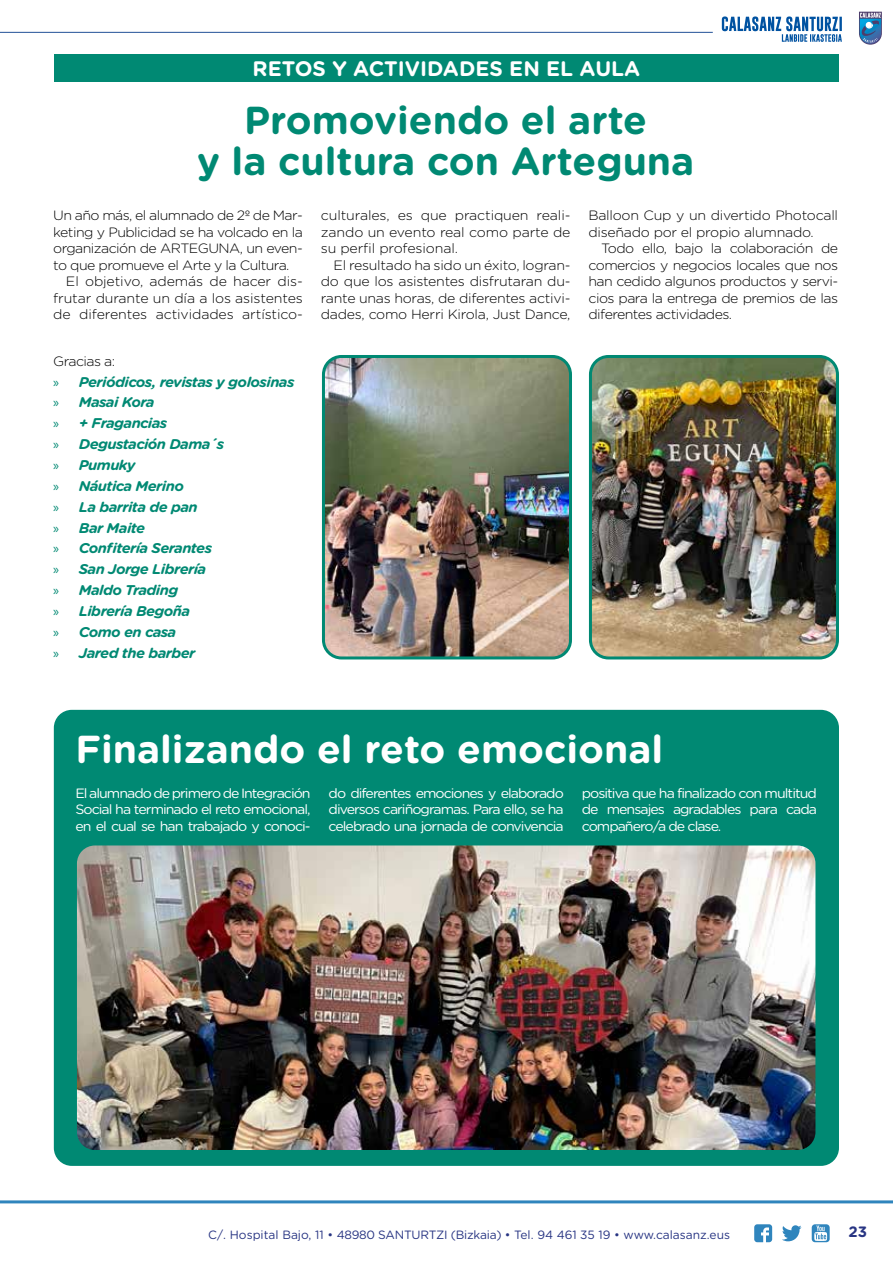
<style>
.page{position:relative;width:893px;height:1263px;background:#fff}
.page>*{position:absolute;margin:0;border:0;box-sizing:border-box;transform-origin:0 0}
.t1{font:700 39px/40.5px "Gotham Rounded";color:#008973;text-align:center}
.t2{font:700 39px "Gotham Rounded";color:#fff}
.t3{font:700 21px "Gotham Rounded";color:#fff}
.t4{font:700 15px "Gotham Rounded";color:#283583}
.t5{font:italic 700 14.1px/20.9px "Gotham Rounded";letter-spacing:-.04em;color:#008973;scale:1.05 1}
.t6{font:300 13.5px/16.5px "Gotham Rounded";letter-spacing:-.02em;color:#000;text-align:justify;scale:1.05 1}
.t7{font:13.5px/16.5px "Gotham Rounded";letter-spacing:-.07em;color:#fff;text-align:justify;scale:1.05 1}
.t8{font:300 13.5px "Gotham Rounded";letter-spacing:-.04em;color:#000;scale:1.05 1}
.t9{font:12px "Gotham Rounded";color:#283583}
.s1{font-family:"Myriad Pro";font-weight:400;font-style:normal}
</style>
<div class="page">
<svg style="left:859px;top:12px;width:23px;height:33px"></svg>
<hr style="left:0;top:1200px;width:893px;height:3px;background:#2f85bd">
<svg style="left:782px;top:1225px;width:19px;height:16px"></svg>
<svg style="left:754px;top:1224px;width:18px;height:18px"></svg>
<svg style="left:812px;top:1224px;width:18px;height:18px"></svg>
<hr style="left:0;top:32px;width:713px;height:1px;background:#225197">
<svg style="left:722px;top:16px;width:120px;height:26px"></svg>
<div style="left:54px;top:54px;width:785px;height:28px;background:#008973"></div>
<img style="left:590px;top:359px;width:245px;height:299px">
<div style="left:589px;top:355px;width:250px;height:304px;border:3px solid #008973;border-radius:18px"></div>
<img style="left:323px;top:359px;width:245px;height:299px">
<div style="left:322px;top:355px;width:250px;height:304px;border:3px solid #008973;border-radius:18px"></div>
<div style="left:54px;top:710px;width:785px;height:456px;background:#008973;border-radius:18px"></div>
<img style="left:77px;top:845px;width:738px;height:305px">
<h2 class="t3" style="left:253px;top:53px;width:389px">RETOS Y ACTIVIDADES EN EL AULA</h2>
<h1 class="t1" style="left:197px;top:98px;width:499px">Promoviendo el arte<br>y la cultura con Arteguna</h1>
<p class="t8" style="left:53px;top:206px;width:239px">Un año más, el alumnado de 2º de Mar-</p>
<p class="t8" style="left:53px;top:223px;width:239px">keting y Publicidad se ha volcado en la</p>
<p class="t8" style="left:53px;top:239px;width:239px">organización de ARTEGUNA, un even-</p>
<p class="t8" style="left:53px;top:256px;width:227px">to que promueve el Arte y la Cultura.</p>
<p class="t6" style="left:66px;top:272px;width:227px">El objetivo, además de hacer dis-</p>
<p class="t6" style="left:53px;top:289px;width:239px">frutar durante un día a los asistentes</p>
<p class="t6" style="left:53px;top:305px;width:239px">de diferentes actividades artístico-</p>
<p class="t6" style="left:321px;top:206px;width:239px">culturales, es que practiquen reali&shy;zando un evento real como parte de su perfil profesional.</p>
<p class="t6" style="left:321px;top:256px;width:239px;text-indent:13px">El resultado ha sido un éxito, logran&shy;do que los asistentes disfrutaran du&shy;rante unas horas, de diferentes activi&shy;dades, como Herri Kirola, Just Dance,</p>
<p class="t6" style="left:588px;top:206px;width:239px">Balloon Cup y un divertido Photocall diseñado por el propio alumnado.</p>
<p class="t6" style="left:588px;top:239px;width:239px;text-indent:13px">Todo ello, bajo la colaboración de comercios y negocios locales que nos han cedido algunos productos y servi&shy;cios para la entrega de premios de las diferentes actividades.</p>
<p class="t8" style="left:53px;top:352px;width:61px">Gracias a:</p>
<p class="t5" style="left:53px;top:371px;width:231px"><span class="s1">»</span> Periódicos, revistas y golosinas <span class="s1">»</span> Masai Kora<br><span class="s1">»</span> + Fragancias<br><span class="s1">»</span> Degustación Dama´s<br><span class="s1">»</span> Pumuky<br><span class="s1">»</span> Náutica Merino<br><span class="s1">»</span> La barrita de pan<br><span class="s1">»</span> Bar Maite<br><span class="s1">»</span> Confitería Serantes<br><span class="s1">»</span> San Jorge Librería<br><span class="s1">»</span> Maldo Trading<br><span class="s1">»</span> Librería Begoña<br><span class="s1">»</span> Como en casa<br><span class="s1">»</span> Jared the barber</p>
<h1 class="t2" style="left:75px;top:721px;width:589px">Finalizando el reto emocional</h1>
<p class="t7" style="left:75px;top:784px;width:225px">El alumnado de primero de Integración Social ha terminado el reto emocional, en el cual se han trabajado y conoci-</p>
<p class="t7" style="left:329px;top:784px;width:225px">do diferentes emociones y elaborado diversos cariñogramas. Para ello, se ha celebrado una jornada de convivencia</p>
<p class="t7" style="left:582px;top:784px;width:225px">positiva que ha finalizado con multitud de mensajes agradables para cada compañero/a de clase.</p>
<p class="t9" style="left:208px;top:1226px;width:523px">C/. Hospital Bajo, 11 • 48980 SANTURTZI (Bizkaia) • Tel. 94 461 35 19 • www.calasanz.eus</p>
<p class="t4" style="left:849px;top:1221px;width:20px">23</p>
</div>
